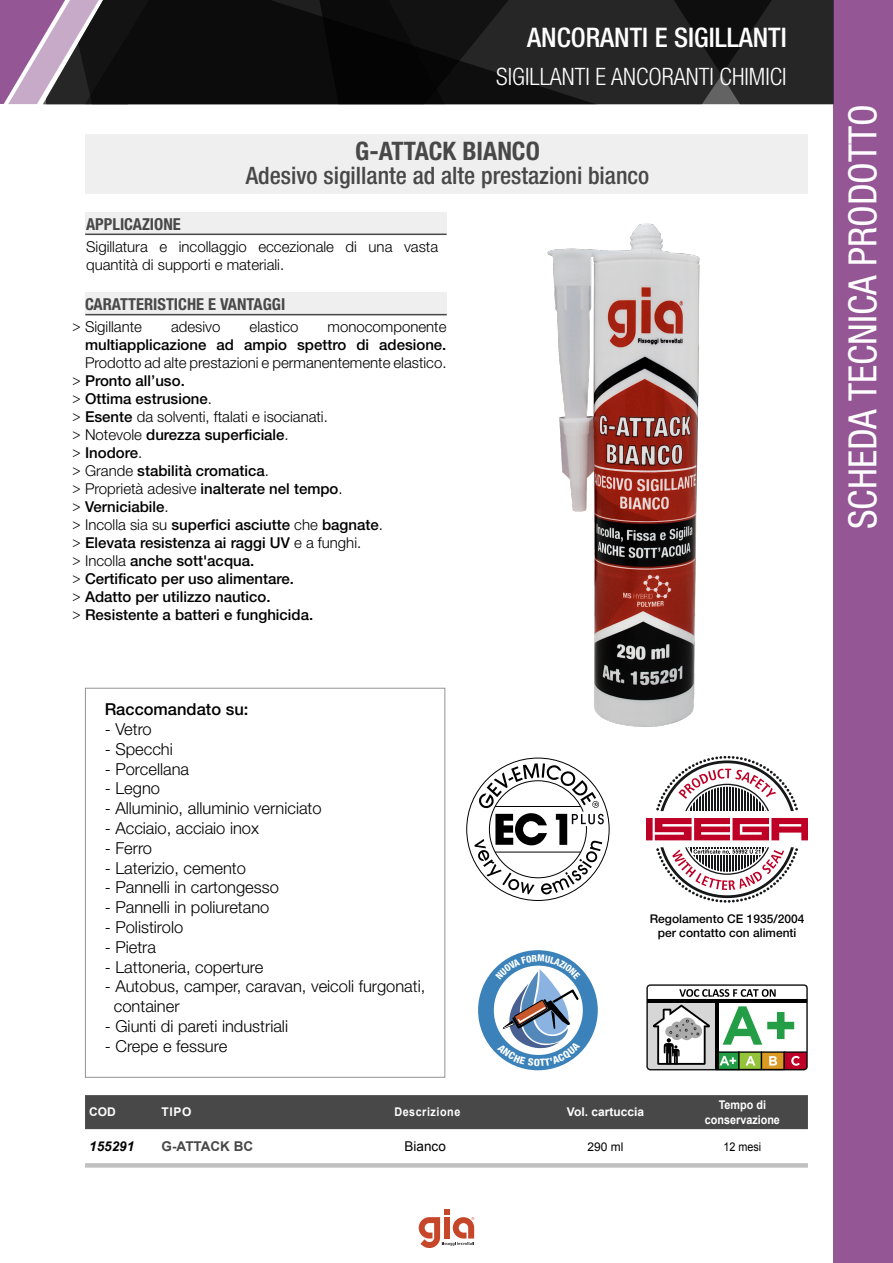
<style>
.page{position:relative;width:893px;height:1263px;background:#fff}
.page>*{position:absolute;margin:0;border:0;box-sizing:border-box;transform-origin:0 0}
.t1{font:condensed 39px "Helvetica Neue LT Std";color:#fff}
.t2{font:500 condensed 27px "Helvetica Neue LT Std";color:#fff}
.t3{font:700 condensed 25.5px "Helvetica Neue LT Std";color:#484848}
.t4{font:500 condensed 24px "Helvetica Neue LT Std";color:#484848}
.t5{font:300 condensed 24px "Helvetica Neue LT Std";color:#fff}
.t6{font:300 16.5px "Helvetica Neue LT Std";color:#000}
.t7{font:700 condensed 16.5px "Helvetica Neue LT Std";color:#484848}
.t8{font:500 16.5px "Helvetica Neue LT Std";color:#000}
.t9{font:500 15px "Helvetica Neue LT Std";color:#000}
.Stile_di_paragrafo_1{font:300 15px/18px "Helvetica Neue LT Std";color:#000}
.Stile_di_paragrafo_1-2{font:300 15px "Helvetica Neue LT Std";color:#000;scale:.9 1}
.t10{font:700 13.5px "Arial";color:#484848}
.t11{font:italic 700 13.5px "Arial";color:#000}
.t12{font:13.5px "Arial";color:#000}
.t13{font:500 12px "Helvetica Neue LT Std";color:#000}
.t14{font:700 12px "Arial";color:#fff}
.t15{font:700 12px "Arial";color:#fff;scale:.9 1}
.t16{font:700 12px "Arial";letter-spacing:.05em;color:#fff;scale:.9 1}
.t17{font:12px "Arial";color:#000;scale:.9 1}
.t18{font:12px "Arial";color:#000}
.s1{font-weight:500}
.s2{font-weight:300}
</style>
<div class="page">
<div style="left:833px;top:0;width:60px;height:1263px;background:#945695"></div>
<svg style="left:419px;top:1209px;width:55px;height:39px"></svg>
<svg style="left:106px;top:0;width:727px;height:104px;background:#161616"></svg>
<svg style="left:0;top:0;width:106px;height:104px;background:#866a87"></svg>
<div style="left:85px;top:688px;width:360px;height:390px;border:1px solid #939393"></div>
<div style="left:85px;top:1095px;width:723px;height:34px;background:#484848"></div>
<svg style="left:85px;top:1163px;width:723px;height:5px;background:#c6c6c6"></svg>
<div style="left:85px;top:213px;width:362px;height:21px;background:#efefef"></div>
<div style="left:85px;top:292px;width:362px;height:22px;background:#efefef"></div>
<div style="left:85px;top:134px;width:723px;height:59px;background:#efefef"></div>
<hr style="left:85px;top:314px;width:362px;height:1px;background:#484848">
<hr style="left:85px;top:234px;width:362px;height:1px;background:#484848">
<svg style="left:646px;top:984px;width:162px;height:86px"></svg>
<svg style="left:466px;top:757px;width:144px;height:144px"></svg>
<svg style="left:646px;top:756px;width:162px;height:147px"></svg>
<div style="left:478px;top:950px;width:120px;height:120px;background:#3a82b9;border-radius:50%"></div>
<img style="left:547px;top:223px;width:153px;height:504px">
<svg style="left:495px;top:954px;width:86px;height:112px"></svg>
<h2 class="t2" style="left:527px;top:21px;width:261px">ANCORANTI E SIGILLANTI</h2>
<p class="t5" style="left:496px;top:63px;width:292px">SIGILLANTI E ANCORANTI CHIMICI</p>
<p class="t3" style="left:355px;top:135px;width:186px">G-ATTACK BIANCO</p>
<p class="t4" style="left:246px;top:161px;width:405px">Adesivo sigillante ad alte prestazioni bianco</p>
<p class="t7" style="left:86px;top:214px;width:96px">APPLICAZIONE</p>
<p class="Stile_di_paragrafo_1" style="left:86px;top:238px;width:354px">Sigillatura e incollaggio eccezionale di una vasta quantità di supporti e materiali.</p>
<p class="t7" style="left:85px;top:294px;width:202px">CARATTERISTICHE E VANTAGGI</p>
<p class="Stile_di_paragrafo_1" style="left:171px;top:317px;width:51px">adesivo</p>
<p class="Stile_di_paragrafo_1" style="left:250px;top:317px;width:50px">elastico</p>
<p class="Stile_di_paragrafo_1-2" style="left:72px;top:318px;width:79px">&gt; Sigillante</p>
<p class="Stile_di_paragrafo_1" style="left:85px;top:317px;width:363px;text-align:justify;text-indent:242px">monocomponente <span class="s1">multiapplicazione ad ampio spettro di adesione.<br></span>Prodotto ad alte prestazioni e permanentemente elastico.</p>
<p class="t9" style="left:72px;top:372px;width:114px"><span class="s2">&gt;</span> Pronto all’uso.</p>
<p class="t9" style="left:72px;top:390px;width:141px"><span class="s2">&gt;</span> Ottima estrusione<span class="s2">.</span></p>
<p class="Stile_di_paragrafo_1-2" style="left:72px;top:408px;width:285px">&gt; <span class="s1">Esente</span> da solventi, ftalati e isocianati.</p>
<p class="t9" style="left:72px;top:426px;width:218px"><span class="s2">&gt; Notevole</span> durezza superficiale<span class="s2">.</span></p>
<p class="t9" style="left:72px;top:444px;width:71px"><span class="s2">&gt;</span> Inodore<span class="s2">.</span></p>
<p class="t9" style="left:72px;top:462px;width:198px"><span class="s2">&gt; Grande</span> stabilità cromatica<span class="s2">.</span></p>
<p class="Stile_di_paragrafo_1-2" style="left:72px;top:480px;width:302px">&gt; Proprietà adesive <span class="s1">inalterate nel tempo</span>.</p>
<p class="t9" style="left:72px;top:498px;width:98px"><span class="s2">&gt;</span> Verniciabile<span class="s2">.</span></p>
<p class="t9" style="left:72px;top:516px;width:312px"><span class="s2">&gt; Incolla sia su</span> superfici asciutte <span class="s2">che</span> bagnate<span class="s2">.</span></p>
<p class="t9" style="left:72px;top:534px;width:290px"><span class="s2">&gt;</span> Elevata resistenza ai raggi UV <span class="s2">e a funghi.</span></p>
<p class="t9" style="left:72px;top:552px;width:183px"><span class="s2">&gt; Incolla</span> anche sott'acqua.</p>
<p class="t9" style="left:72px;top:570px;width:223px"><span class="s2">&gt;</span> Certificato per uso alimentare.</p>
<p class="t9" style="left:72px;top:588px;width:200px"><span class="s2">&gt;</span> Adatto per utilizzo nautico.</p>
<p class="t9" style="left:72px;top:606px;width:242px"><span class="s2">&gt;</span> Resistente a batteri e funghicida.</p>
<p class="t8" style="left:105px;top:699px;width:145px">Raccomandato su:</p>
<p class="t6" style="left:105px;top:719px;width:49px">- Vetro</p>
<p class="t6" style="left:105px;top:739px;width:70px">- Specchi</p>
<p class="t6" style="left:105px;top:759px;width:86px">- Porcellana</p>
<p class="t6" style="left:105px;top:778px;width:57px">- Legno</p>
<p class="t6" style="left:105px;top:798px;width:218px">- Alluminio, alluminio verniciato</p>
<p class="t6" style="left:105px;top:818px;width:156px">- Acciaio, acciaio inox</p>
<p class="t6" style="left:105px;top:838px;width:49px">- Ferro</p>
<p class="t6" style="left:105px;top:858px;width:143px">- Laterizio, cemento</p>
<p class="t6" style="left:105px;top:877px;width:176px">- Pannelli in cartongesso</p>
<p class="t6" style="left:105px;top:897px;width:166px">- Pannelli in poliuretano</p>
<p class="t6" style="left:105px;top:917px;width:80px">- Polistirolo</p>
<p class="t6" style="left:105px;top:937px;width:53px">- Pietra</p>
<p class="t6" style="left:105px;top:957px;width:160px">- Lattoneria, coperture</p>
<p class="t6" style="left:105px;top:976px;width:322px">- Autobus, camper, caravan, veicoli furgonati,</p>
<p class="t6" style="left:114px;top:996px;width:67px">container</p>
<p class="t6" style="left:105px;top:1016px;width:185px">- Giunti di pareti industriali</p>
<p class="t6" style="left:105px;top:1036px;width:124px">- Crepe e fessure</p>
<p class="t13" style="left:650px;top:911px;width:156px">Regolamento CE 1935/2004</p>
<p class="t13" style="left:658px;top:926px;width:140px">per contatto con alimenti</p>
<p class="t14" style="left:89px;top:1104px;width:28px">COD</p>
<p class="t14" style="left:162px;top:1104px;width:31px">TIPO</p>
<p class="t16" style="left:394px;top:1104px;width:75px">Descrizione</p>
<p class="t14" style="left:567px;top:1104px;width:79px">Vol. cartuccia</p>
<p class="t15" style="left:719px;top:1097px;width:54px">Tempo di</p>
<p class="t15" style="left:705px;top:1111px;width:85px">conservazione</p>
<p class="t11" style="left:89px;top:1137px;width:47px">155291</p>
<p class="t10" style="left:162px;top:1137px;width:93px">G-ATTACK BC</p>
<p class="t12" style="left:405px;top:1137px;width:43px">Bianco</p>
<p class="t18" style="left:587px;top:1138px;width:38px">290 ml</p>
<p class="t17" style="left:723px;top:1138px;width:44px">12 mesi</p>
<h1 class="t1" style="left:840px;top:529px;width:426px;rotate:-90deg">SCHEDA TECNICA PRODOTTO</h1>
</div>
